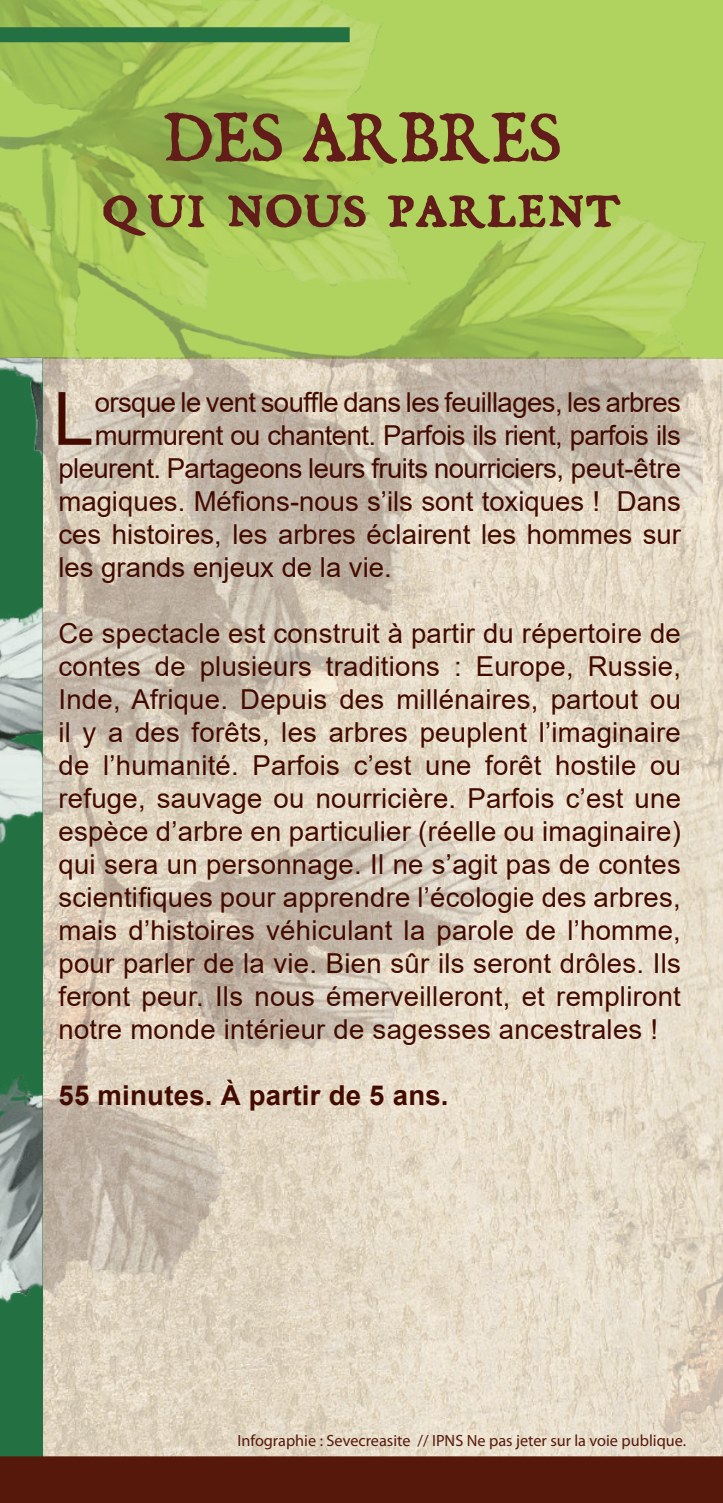
<style>
.page{position:relative;width:723px;height:1503px;background:#fff}
.page>*{position:absolute;margin:0;border:0;box-sizing:border-box;transform-origin:0 0}
.t1{font:73.5px "Arial";color:#430a00}
.t2{font:60px/65px "Dominican Small Caps";color:#621c1a;text-align:center}
.t3{font:27.5px/33px "Arial";color:#430a00;text-align:justify}
.t4{font:27.5px "Arial";letter-spacing:-.02em;color:#430a00}
.t5{font:700 27.5px "Arial";letter-spacing:.01em;color:#430a00}
.t6{font:16.25px "Myriad Pro";color:#55180a}
</style>
<div class="page">
<img style="left:0;top:0;width:723px;height:1456px">
<img style="left:0;top:357px;width:702px;height:1035px">
<div style="left:0;top:27px;width:350px;height:15px;background:#237143"></div>
<div style="left:0;top:358px;width:42px;height:1137px;background:#237143"></div>
<div style="left:0;top:1456px;width:723px;height:46px;background:#55180a"></div>
<img style="left:0;top:358px;width:42px;height:945px">
<h2 class="t2" style="left:103px;top:106px;width:519px">Des arbres<br>qui nous parlent</h2>
<h1 class="t1" style="left:53px;top:368px;width:42px">L</h1>
<p class="t4" style="left:95px;top:383px;width:588px">orsque le vent souffle dans les feuillages, les arbres</p>
<p class="t4" style="left:95px;top:416px;width:587px">murmurent ou chantent. Parfois ils rient, parfois ils</p>
<p class="t4" style="left:58px;top:449px;width:624px">pleurent. Partageons leurs fruits nourriciers, peut-être</p>
<p class="t3" style="left:58px;top:484px;width:624px">magiques. Méfions-nous s’ils sont toxiques ! Dans</p>
<p class="t3" style="left:58px;top:517px;width:624px">ces histoires, les arbres éclairent les hommes sur</p>
<p class="t3" style="left:58px;top:550px;width:335px">les grands enjeux de la vie.</p>
<p class="t3" style="left:58px;top:616px;width:624px">Ce spectacle est construit à partir du répertoire de contes de plusieurs traditions : Europe, Russie, Inde, Afrique. Depuis des millénaires, partout ou il y a des forêts, les arbres peuplent l’imaginaire de l’humanité. Parfois c’est une forêt hostile ou refuge, sauvage ou nourricière. Parfois c’est une espèce d’arbre en particulier (réelle ou imaginaire) qui sera un personnage. Il ne s’agit pas de contes scientifiques pour apprendre l’écologie des arbres, mais d’histoires véhiculant la parole de l’homme, pour parler de la vie. Bien sûr ils seront drôles. Ils feront peur. Ils nous émerveilleront, et rempliront notre monde intérieur de sagesses ancestrales !</p>
<p class="t5" style="left:58px;top:1076px;width:392px">55 minutes. À partir de 5 ans.</p>
<p class="t6" style="left:237px;top:1430px;width:450px">Infographie : Sevecreasite // IPNS Ne pas jeter sur la voie publique.</p>
</div>
